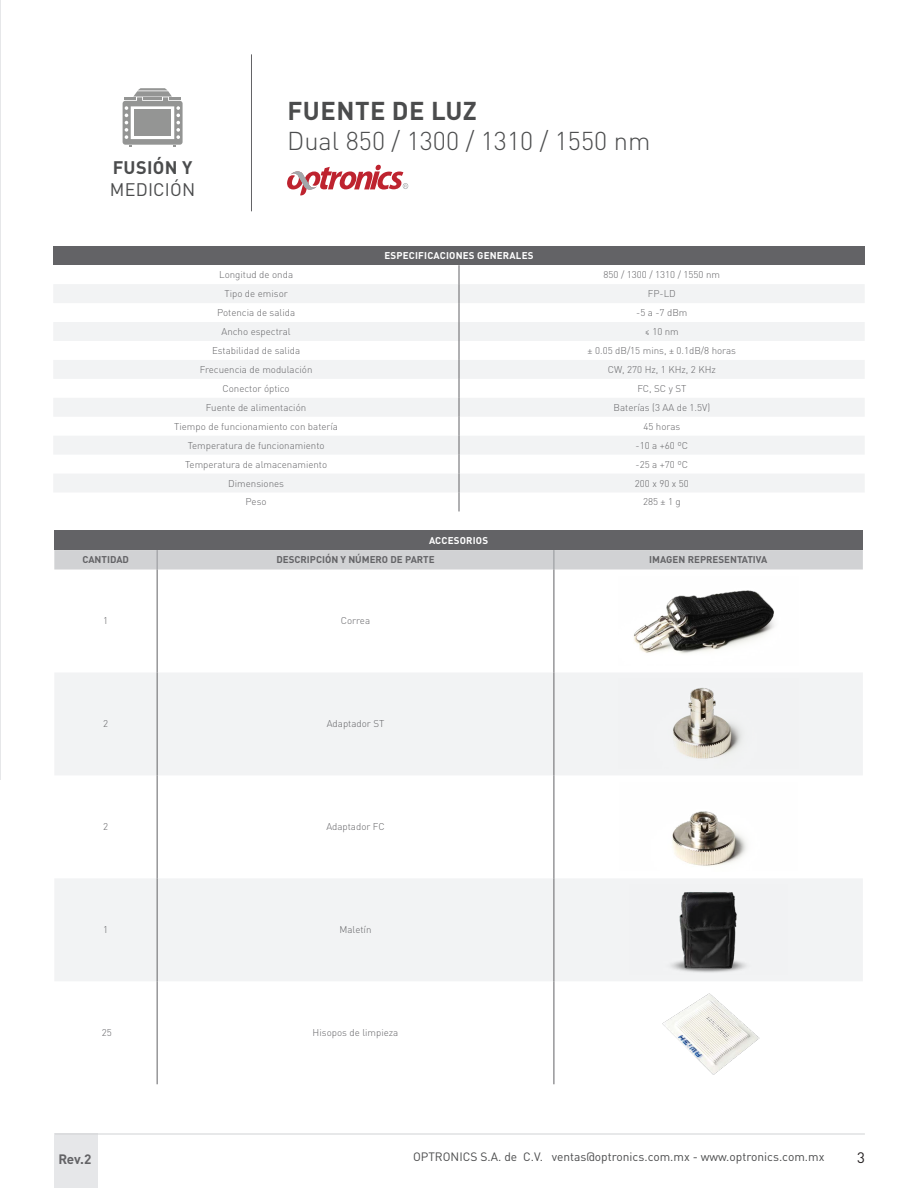
<style>
.page{position:relative;width:918px;height:1188px;background:#fff}
.page>*{position:absolute;margin:0;border:0;box-sizing:border-box;transform-origin:0 0}
.t1{font:300 25.5px "DIN Pro";color:#4b4c4d}
.t2{font:700 25.5px "DIN Pro";letter-spacing:.02em;color:#4b4c4d}
.t3{font:18px "DIN Pro";letter-spacing:.01em;color:#4b4c4d}
.t4{font:700 18px "DIN Pro";letter-spacing:.02em;color:#4b4c4d}
.t5{font:15px "DIN Pro";color:#231f20}
.t6{font:700 13.5px "DIN Pro";color:#636366}
.t7{font:12px "DIN Pro";color:#4b4c4d}
.t8{font:300 9.75px "DIN Pro";color:#636366}
.t9{font:700 9.75px "DIN Pro";color:#636366}
.t10{font:700 9.75px "DIN Pro";letter-spacing:.02em;color:#fff}
</style>
<div class="page">
<div style="left:54px;top:1134px;width:44px;height:54px;background:#e6e7e9"></div>
<hr style="left:55px;top:1134px;width:810px;height:1px;background:#d1d2d4">
<hr style="left:251px;top:54px;width:1px;height:157px;background:#636366">
<svg style="left:287px;top:165px;width:121px;height:30px"></svg>
<svg style="left:123px;top:88px;width:60px;height:59px"></svg>
<hr style="left:0;top:0;width:1px;height:780px;background:#e6e7e9">
<div style="left:53px;top:246px;width:812px;height:19px;background:#636366"></div>
<svg style="left:54px;top:284px;width:810px;height:209px;fill:#f2f3f4"></svg>
<svg style="left:459px;top:265px;width:1px;height:246px"></svg>
<div style="left:54px;top:531px;width:809px;height:19px;background:#636366"></div>
<svg style="left:55px;top:672px;width:808px;height:309px;fill:#f2f3f4"></svg>
<hr style="left:157px;top:570px;width:1px;height:102px;background:#636366">
<hr style="left:554px;top:570px;width:1px;height:102px;background:#636366">
<hr style="left:157px;top:672px;width:1px;height:103px;background:#636366">
<hr style="left:554px;top:672px;width:1px;height:103px;background:#636366">
<hr style="left:157px;top:775px;width:1px;height:103px;background:#636366">
<hr style="left:554px;top:775px;width:1px;height:103px;background:#636366">
<hr style="left:157px;top:878px;width:1px;height:103px;background:#636366">
<hr style="left:554px;top:878px;width:1px;height:103px;background:#636366">
<div style="left:54px;top:550px;width:809px;height:20px;background:#d1d2d4"></div>
<hr style="left:157px;top:981px;width:1px;height:103px;background:#636366">
<hr style="left:554px;top:981px;width:1px;height:103px;background:#636366">
<img style="left:633px;top:590px;width:141px;height:64px">
<img style="left:618px;top:679px;width:180px;height:90px">
<img style="left:618px;top:782px;width:180px;height:90px">
<img style="left:629px;top:885px;width:158px;height:90px">
<img style="left:662px;top:993px;width:98px;height:82px">
<h2 class="t4" style="left:113px;top:153px;width:81px">FUSIÓN Y</h2>
<h2 class="t3" style="left:110px;top:177px;width:87px">MEDICIÓN</h2>
<h1 class="t2" style="left:287px;top:89px;width:191px">FUENTE DE LUZ</h1>
<h1 class="t1" style="left:287px;top:121px;width:365px">Dual 850 / 1300 / 1310 / 1550 nm</h1>
<p class="t10" style="left:384px;top:248px;width:151px">ESPECIFICACIONES GENERALES</p>
<p class="t8" style="left:219px;top:267px;width:75px">Longitud de onda</p>
<p class="t8" style="left:604px;top:267px;width:118px">850 / 1300 / 1310 / 1550 nm</p>
<p class="t8" style="left:224px;top:286px;width:65px">Tipo de emisor</p>
<p class="t8" style="left:648px;top:286px;width:30px">FP-LD</p>
<p class="t8" style="left:217px;top:305px;width:79px">Potencia de salida</p>
<p class="t8" style="left:636px;top:305px;width:53px">-5 a -7 dBm</p>
<p class="t8" style="left:222px;top:324px;width:71px">Ancho espectral</p>
<p class="t8" style="left:645px;top:324px;width:36px">≤ 10 nm</p>
<p class="t8" style="left:212px;top:343px;width:90px">Estabilidad de salida</p>
<p class="t8" style="left:588px;top:343px;width:150px">± 0.05 dB/15 mins, ± 0.1dB/8 horas</p>
<p class="t8" style="left:200px;top:362px;width:114px">Frecuencia de modulación</p>
<p class="t8" style="left:608px;top:362px;width:110px">CW, 270 Hz, 1 KHz, 2 KHz</p>
<p class="t8" style="left:223px;top:381px;width:69px">Conector óptico</p>
<p class="t8" style="left:638px;top:381px;width:50px">FC, SC y ST</p>
<p class="t8" style="left:206px;top:400px;width:102px">Fuente de alimentación</p>
<p class="t8" style="left:614px;top:400px;width:98px">Baterías (3 AA de 1.5V)</p>
<p class="t8" style="left:174px;top:419px;width:165px">Tiempo de funcionamiento con batería</p>
<p class="t8" style="left:643px;top:419px;width:38px">45 horas</p>
<p class="t8" style="left:188px;top:438px;width:138px">Temperatura de funcionamiento</p>
<p class="t8" style="left:636px;top:438px;width:54px">-10 a +60 ºC</p>
<p class="t8" style="left:185px;top:457px;width:144px">Temperatura de almacenamiento</p>
<p class="t8" style="left:636px;top:457px;width:54px">-25 a +70 ºC</p>
<p class="t8" style="left:228px;top:476px;width:57px">Dimensiones</p>
<p class="t8" style="left:635px;top:476px;width:55px">200 x 90 x 50</p>
<p class="t8" style="left:246px;top:494px;width:23px">Peso</p>
<p class="t8" style="left:643px;top:494px;width:39px">285 ± 1 g</p>
<p class="t10" style="left:429px;top:532px;width:61px">ACCESORIOS</p>
<p class="t9" style="left:82px;top:552px;width:48px">CANTIDAD</p>
<p class="t9" style="left:276px;top:552px;width:160px">DESCRIPCIÓN Y NÚMERO DE PARTE</p>
<p class="t9" style="left:649px;top:552px;width:120px">IMAGEN REPRESENTATIVA</p>
<p class="t8" style="left:103px;top:613px;width:7px">1</p>
<p class="t8" style="left:341px;top:613px;width:31px">Correa</p>
<p class="t8" style="left:103px;top:716px;width:7px">2</p>
<p class="t8" style="left:327px;top:716px;width:59px">Adaptador ST</p>
<p class="t8" style="left:103px;top:819px;width:7px">2</p>
<p class="t8" style="left:326px;top:819px;width:60px">Adaptador FC</p>
<p class="t8" style="left:103px;top:922px;width:7px">1</p>
<p class="t8" style="left:340px;top:922px;width:33px">Maletín</p>
<p class="t8" style="left:102px;top:1025px;width:12px">25</p>
<p class="t8" style="left:313px;top:1025px;width:87px">Hisopos de limpieza</p>
<h3 class="t6" style="left:58px;top:1148px;width:34px">Rev.2</h3>
<p class="t7" style="left:413px;top:1149px;width:413px">OPTRONICS S.A. de C.V. ventas@optronics.com.mx - www.optronics.com.mx</p>
<h3 class="t5" style="left:857px;top:1148px;width:9px">3</h3>
</div>
